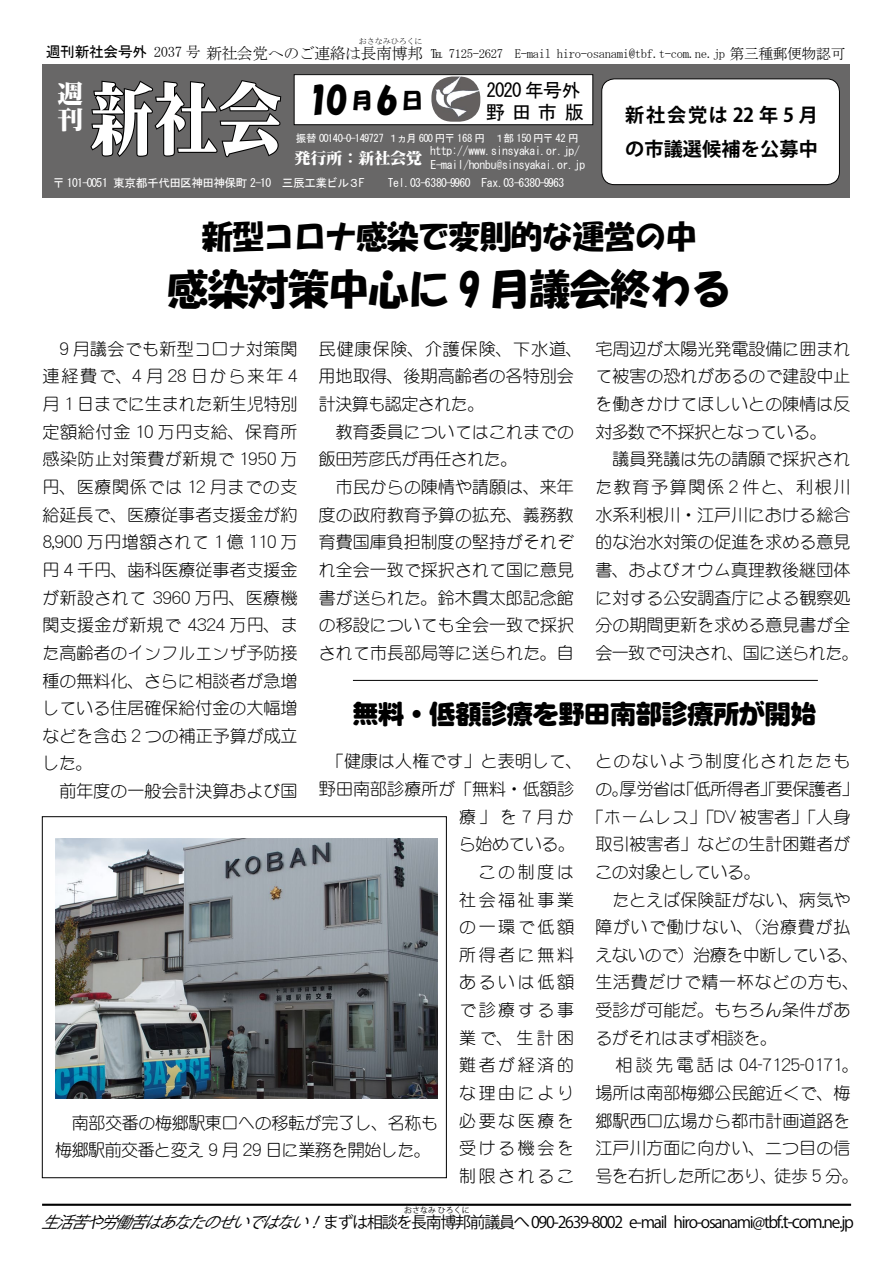
<style>
.page{position:relative;width:893px;height:1263px;background:#fff}
.page>*{position:absolute;margin:0;border:0;box-sizing:border-box;transform-origin:0 0}
.t1{font:79.65px "NIS M9 83 pv RKSJ H";color:#fff;scale:.8 1}
.t2{font:41.4px "HG Soei Kakupoptai";letter-spacing:-.03em;color:#000}
.t3{font:34.05px "HGS Soei Kakupoptai";color:#000}
.t4{font:31.95px "HG Soei Kakupoptai";letter-spacing:-.03em;color:#000}
.t5{font:26.55px "NIS R10 83 pv RKSJ H";letter-spacing:-.03em;color:#000}
.t6{font:25.5px/25.5px "NIS M9 83 pv RKSJ H";color:#fff}
.t7{font:21.3px "HGS Soei Kakupoptai";color:#000}
.t8{font:700 19.2px/34px "Koz Go Pro";letter-spacing:.01em;color:#000}
.t9{font:19.2px "MS Gothic";letter-spacing:-.045em;color:#000}
.t10{font:16.95px/27.6px "DF Maru Gothic Lt WINP RKSJ H";color:#000}
.t11{font:16.95px "DF Maru Gothic Lt WINP RKSJ H";letter-spacing:-.03em;color:#000}
.t12{font:16.95px/27.6px "DF Maru Gothic Lt WINP RKSJ H";letter-spacing:-.02em;color:#000}
.t13{font:16.95px "DF Maru Gothic Lt WINP RKSJ H";letter-spacing:.045em;color:#000}
.t14{font:16.95px "DF Maru Gothic Lt WINP RKSJ H";letter-spacing:.04em;color:#000}
.t15{font:16.95px "DF Maru Gothic Lt WINP RKSJ H";letter-spacing:.075em;color:#000}
.t16{font:15.9px "Koz Go Pro";letter-spacing:-.08em;color:#000}
.t17{font:15.9px "MS Mincho";letter-spacing:-.03em;color:#000}
.t18{font:15.9px "NIS M9 83 pv RKSJ H";color:#fff}
.t19{font:14.85px "MS Gothic";letter-spacing:-.03em;color:#000}
.t20{font:12.75px "MS Mincho";letter-spacing:-.03em;color:#000}
.t21{font:11.7px/13.8px "MS Gothic";letter-spacing:-.035em;color:#fff}
.t22{font:10.65px "MS Gothic";letter-spacing:-.045em;color:#fff}
.t23{font:7.95px "MS Mincho";color:#000}
.t24{font:7.95px "Koz Go Pro";color:#000}
.s1{font-family:"MS Mincho"}
.s2{font-size:15.9px}
.s3{font-size:14.85px}
.s4{font-size:34.05px}
.s5{font-size:25.5px}
.s6{font-style:italic}
.s7{font-size:16.95px}
</style>
<div class="page">
<div style="left:42px;top:64px;width:807px;height:133px;background:#686767"></div>
<svg style="left:90px;top:80px;width:192px;height:78px"></svg>
<div style="left:294px;top:75px;width:299px;height:50px;background:#fff"></div>
<div style="left:294px;top:74px;width:299px;height:51px;border:1px solid #000"></div>
<div style="left:602px;top:79px;width:237px;height:106px;background:#fff;border-radius:13px"></div>
<div style="left:601px;top:79px;width:239px;height:106px;border:1px solid #000;border-radius:13px"></div>
<img style="left:431px;top:77px;width:49px;height:45px">
<hr style="left:42px;top:1204px;width:809px;height:2px;background:#000">
<img style="left:55px;top:839px;width:383px;height:259px">
<div style="left:42px;top:816px;width:405px;height:362px;border:1px solid #000"></div>
<hr style="left:353px;top:680px;width:465px;height:1px;background:#000">
<p class="t23" style="left:359px;top:37px;width:65px">おさなみひろくに</p>
<p class="t19" style="left:46px;top:45px;width:156px">週刊新社会号外 <span class="s1">2037 号</span></p>
<p class="t20" style="left:376px;top:47px;width:471px"><span class="s2">南博邦</span> ℡ 7125-2627 E-mail hiro-osanami@tbf.t-com.ne.jp <span class="s3">第三種郵便物認可</span></p>
<p class="t17" style="left:206px;top:45px;width:172px">新社会党へのご連絡は長</p>
<h3 class="t6" style="left:58px;top:79px;width:27px">週刊</h3>
<h1 class="t1" style="left:90px;top:69px;width:241px">新社会</h1>
<h3 class="t3" style="left:307px;top:83px;width:42px">10</h3>
<p class="t7" style="left:351px;top:89px;width:73px">月<span class="s4">6</span>日</p>
<p class="t9" style="left:486px;top:81px;width:96px">2020 年号外</p>
<p class="t9" style="left:486px;top:102px;width:100px">野 田 市 版</p>
<p class="t22" style="left:296px;top:133px;width:284px">振替 00140-0-149727 １ヵ月 600 円〒 168 円　１部 150 円〒 42 円</p>
<p class="t21" style="left:430px;top:144px;width:157px">http://www.sinsyakai.or.jp/<br>E-mail/honbu@sinsyakai.or.jp</p>
<p class="t18" style="left:295px;top:148px;width:129px">発行所 : 新社会党</p>
<p class="t21" style="left:53px;top:175px;width:313px">〒 101-0051 東京都千代田区神田神保町 2-10 三辰工業ビル３F</p>
<p class="t21" style="left:388px;top:175px;width:178px">Tel.03-6380-9960 Fax.03-6380-9963</p>
<p class="t8" style="left:625px;top:99px;width:194px">新社会党は 22 年 5 月の市議選候補を公募中</p>
<h3 class="t4" style="left:201px;top:220px;width:497px">新型コロナ感染で変則的な運営の中</h3>
<h2 class="t2" style="left:167px;top:268px;width:566px">感染対策中心に 9 月議会終わる</h2>
<p class="t10" style="left:43px;top:335px;width:257px">　9 月議会でも新型コロナ対策関連経費で、4 月 28 日から来年 4月 1 日までに生まれた新生児特別定額給付金 10 万円支給、保育所感染防止対策費が新規で 1950 万円、医療関係では 12 月までの支給延長で、医療従事者支援金が約<br>8,900 万円増額されて 1 億 110 万円 4 千円、歯科医療従事者支援金が新設されて 3960 万円、医療機関支援金が新規で 4324 万円、また高齢者のインフルエンザ予防接種の無料化、さらに相談者が急増している住居確保給付金の大幅増などを含む 2 つの補正予算が成立した。<br>　前年度の一般会計決算および国</p>
<p class="t10" style="left:319px;top:335px;width:265px">民健康保険、介護保険、下水道、用地取得、後期高齢者の各特別会計決算も認定された。<br>　教育委員についてはこれまでの飯田芳彦氏が再任された。<br>　市民からの陳情や請願は、来年度の政府教育予算の拡充、義務教育費国庫負担制度の堅持がそれぞれ全会一致で採択されて国に意見書が送られた。鈴木貫太郎記念館の移設についても全会一致で採択されて市長部局等に送られた。自</p>
<p class="t10" style="left:595px;top:335px;width:265px">宅周辺が太陽光発電設備に囲まれて被害の恐れがあるので建設中止を働きかけてほしいとの陳情は反対多数で不採択となっている。<br>　議員発議は先の請願で採択された教育予算関係 2 件と、利根川水系利根川・江戸川における総合的な治水対策の促進を求める意見書、およびオウム真理教後継団体に対する公安調査庁による観察処分の期間更新を求める意見書が全会一致で可決され、国に送られた。</p>
<h3 class="t5" style="left:353px;top:697px;width:465px"><span class="s5">無</span>料・低額診療を野田南部診療所が開始</h3>
<p class="t15" style="left:595px;top:753px;width:257px">とのないよう制度化されたたも</p>
<p class="t11" style="left:595px;top:780px;width:265px">の。厚労省は「低所得者」「要保護者」</p>
<p class="t10" style="left:587px;top:803px;width:265px">「ホームレス」「DV 被害者」「人身</p>
<p class="t10" style="left:595px;top:830px;width:257px">取引被害者」などの生計困難者が</p>
<p class="t11" style="left:595px;top:863px;width:167px">この対象としている。</p>
<p class="t10" style="left:595px;top:886px;width:257px">　たとえば保険証がない、病気や</p>
<p class="t13" style="left:595px;top:918px;width:257px">障がいで働けない、（治療費が払</p>
<p class="t11" style="left:595px;top:946px;width:265px">えないので）治療を中断している、</p>
<p class="t14" style="left:595px;top:974px;width:265px">生活費だけで精一杯などの方も、</p>
<p class="t10" style="left:595px;top:996px;width:257px">受診が可能だ。もちろん条件があ</p>
<p class="t11" style="left:595px;top:1029px;width:183px">るがそれはまず相談を。</p>
<p class="t11" style="left:595px;top:1057px;width:265px">　相談先電話は 04-7125-0171。</p>
<p class="t10" style="left:595px;top:1079px;width:257px">場所は南部梅郷公民館近くで、梅</p>
<p class="t10" style="left:595px;top:1107px;width:257px">郷駅西口広場から都市計画道路を</p>
<p class="t10" style="left:595px;top:1134px;width:257px">江戸川方面に向かい、二つ目の信</p>
<p class="t11" style="left:595px;top:1167px;width:265px">号を右折した所にあり、徒歩 5 分。</p>
<p class="t10" style="left:319px;top:747px;width:265px">　「健康は人権です」と表明して、</p>
<p class="t10" style="left:319px;top:775px;width:257px">野田南部診療所が「無料・低額診</p>
<p class="t10" style="left:459px;top:803px;width:116px">療」を7月か</p>
<p class="t10" style="left:459px;top:830px;width:117px">ら始めている。</p>
<p class="t10" style="left:459px;top:858px;width:116px">　この制度は</p>
<p class="t10" style="left:459px;top:886px;width:116px">社会福祉事業</p>
<p class="t10" style="left:459px;top:913px;width:116px">の一環で低額</p>
<p class="t10" style="left:459px;top:941px;width:116px">所得者に無料</p>
<p class="t10" style="left:459px;top:968px;width:116px">あるいは低額</p>
<p class="t10" style="left:459px;top:996px;width:116px">で診療する事</p>
<p class="t10" style="left:459px;top:1024px;width:116px">業で、生計困</p>
<p class="t10" style="left:459px;top:1051px;width:116px">難者が経済的</p>
<p class="t10" style="left:459px;top:1079px;width:116px">な理由により</p>
<p class="t10" style="left:459px;top:1107px;width:116px">必要な医療を</p>
<p class="t10" style="left:459px;top:1134px;width:116px">受ける機会を</p>
<p class="t10" style="left:459px;top:1162px;width:116px">制限されるこ</p>
<p class="t12" style="left:55px;top:1109px;width:384px">　南部交番の梅郷駅東口への移転が完了し、名称も梅郷駅前交番と変え 9 月 29 日に業務を開始した。</p>
<p class="t24" style="left:404px;top:1205px;width:67px">おさなみ ひろくに</p>
<p class="t16" style="left:42px;top:1212px;width:814px"><span class="s6">生活苦や労働苦はあなたのせいではない！</span>まずは相談を長南博邦前議員へ 090-2639-8002 e-mail hiro-osanami@tbf.<span class="s7">t-com</span>.ne.jp</p>
</div>
